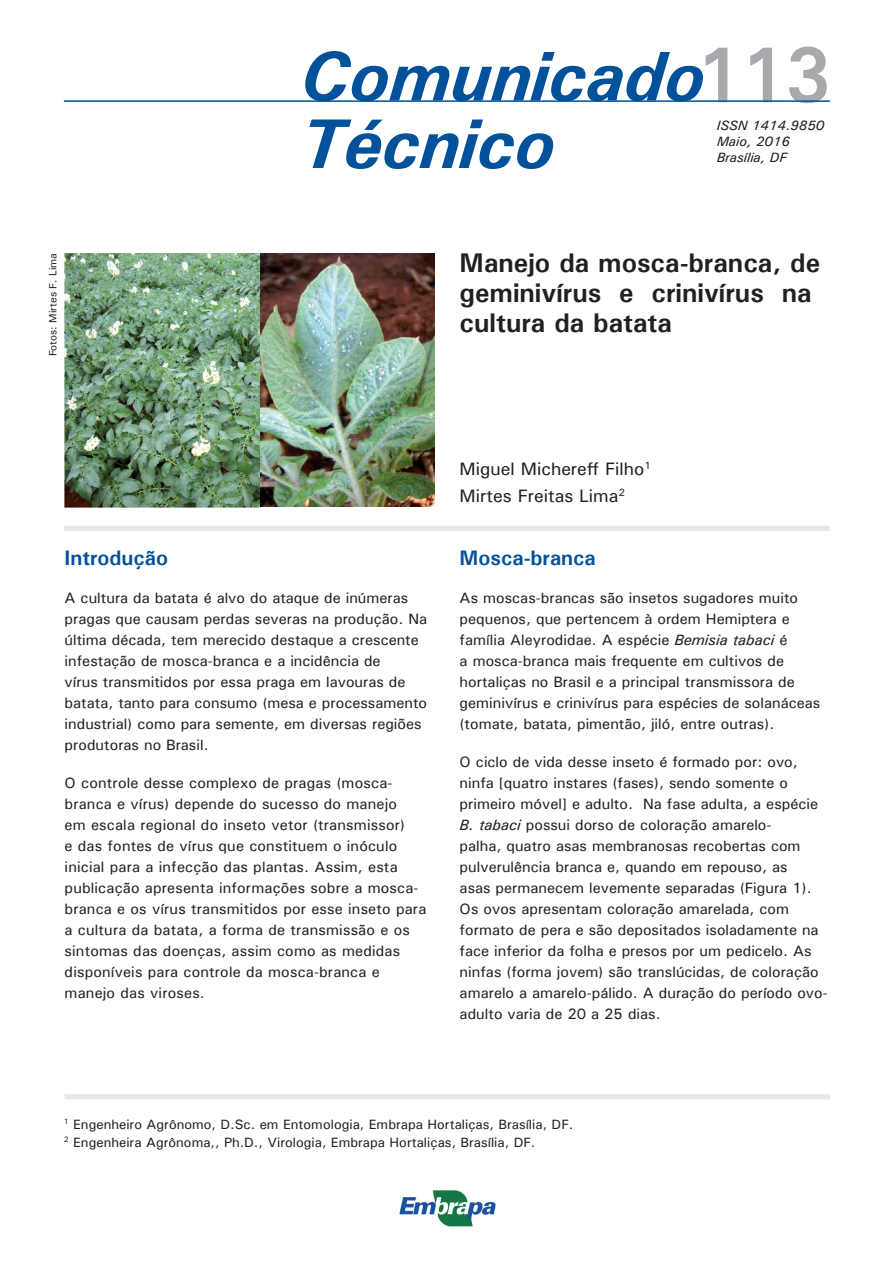
<style>
.page{position:relative;width:881px;height:1263px;background:#fff}
.page>*{position:absolute;margin:0;border:0;box-sizing:border-box;transform-origin:0 0}
.t1{font:700 79.5px "Univers";color:#a8a9ad;scale:.9 1}
.t2{font:italic 700 70.5px "Univers";color:#01519b}
.t3{font:700 27px/30px "Univers";color:#231f20}
.t4{font:700 21px "Univers";color:#01519b}
.t5{font:500 18px "Univers";color:#231f20}
.t6{font:500 15px/21px "Univers";color:#231f20}
.t7{font:500 13.5px "Univers";color:#231f20}
.t8{font:italic 500 13.5px "Univers";color:#231f20}
.t9{font:500 10.5px "Univers";color:#231f20}
.s1{font-style:italic}
</style>
<div class="page">
<hr style="left:64px;top:100px;width:765px;height:2px;background:#01519b">
<div style="left:64px;top:526px;width:765px;height:5px;background:#e6e7e9"></div>
<div style="left:65px;top:1094px;width:765px;height:5px;background:#e6e7e9"></div>
<img style="left:399px;top:1190px;width:97px;height:37px">
<img style="left:65px;top:253px;width:369px;height:254px">
<p class="t9" style="left:46px;top:356px;width:105px;rotate:-90deg">Fotos: Mirtes F. Lima</p>
<p class="t1" style="left:695px;top:24px;width:150px">113</p>
<p class="t2" style="left:300px;top:32px;width:406px">Comunicado</p>
<p class="t2" style="left:300px;top:99px;width:256px">Técnico</p>
<p class="t8" style="left:716px;top:116px;width:109px">ISSN 1414.9850</p>
<p class="t8" style="left:716px;top:132px;width:75px">Maio, 2016</p>
<p class="t8" style="left:716px;top:149px;width:72px">Brasília, DF</p>
<p class="t3" style="left:459px;top:247px;width:362px">Manejo da mosca-branca, de geminivírus e crinivírus na cultura da batata</p>
<p class="t4" style="left:65px;top:544px;width:105px">Introdução</p>
<p class="t6" style="left:65px;top:587px;width:364px">A cultura da batata é alvo do ataque de inúmeras pragas que causam perdas severas na produção. Na última década, tem merecido destaque a crescente infestação de mosca-branca e a incidência de<br>vírus transmitidos por essa praga em lavouras de batata, tanto para consumo (mesa e processamento industrial) como para semente, em diversas regiões produtoras no Brasil.</p>
<p class="t6" style="left:65px;top:772px;width:363px">O controle desse complexo de pragas (mosca&shy;branca e vírus) depende do sucesso do manejo<br>em escala regional do inseto vetor (transmissor)<br>e das fontes de vírus que constituem o inóculo inicial para a infecção das plantas. Assim, esta publicação apresenta informações sobre a mosca&shy;branca e os vírus transmitidos por esse inseto para a cultura da batata, a forma de transmissão e os sintomas das doenças, assim como as medidas disponíveis para controle da mosca-branca e manejo das viroses.</p>
<p class="t5" style="left:459px;top:457px;width:193px">Miguel Michereff Filho<sup>1</sup></p>
<p class="t5" style="left:459px;top:484px;width:167px">Mirtes Freitas Lima<sup>2</sup></p>
<p class="t4" style="left:459px;top:544px;width:137px">Mosca-branca</p>
<p class="t6" style="left:459px;top:587px;width:362px">As moscas-brancas são insetos sugadores muito pequenos, que pertencem à ordem Hemiptera e família Aleyrodidae. A espécie <span class="s1">Bemisia tabaci</span> é<br>a mosca-branca mais frequente em cultivos de hortaliças no Brasil e a principal transmissora de geminivírus e crinivírus para espécies de solanáceas (tomate, batata, pimentão, jiló, entre outras).</p>
<p class="t6" style="left:459px;top:751px;width:369px">O ciclo de vida desse inseto é formado por: ovo, ninfa [quatro instares (fases), sendo somente o primeiro móvel] e adulto. Na fase adulta, a espécie <span class="s1">B. tabaci</span> possui dorso de coloração amarelo-<br>palha, quatro asas membranosas recobertas com pulverulência branca e, quando em repouso, as<br>asas permanecem levemente separadas (Figura 1).<br>Os ovos apresentam coloração amarelada, com formato de pera e são depositados isoladamente na face inferior da folha e presos por um pedicelo. As ninfas (forma jovem) são translúcidas, de coloração amarelo a amarelo-pálido. A duração do período ovo&shy;adulto varia de 20 a 25 dias.</p>
<p class="t7" style="left:64px;top:1115px;width:510px"><sup>1</sup> Engenheiro Agrônomo, D.Sc. em Entomologia, Embrapa Hortaliças, Brasília, DF.</p>
<p class="t7" style="left:64px;top:1133px;width:473px"><sup>2</sup> Engenheira Agrônoma,, Ph.D., Virologia, Embrapa Hortaliças, Brasília, DF.</p>
</div>
